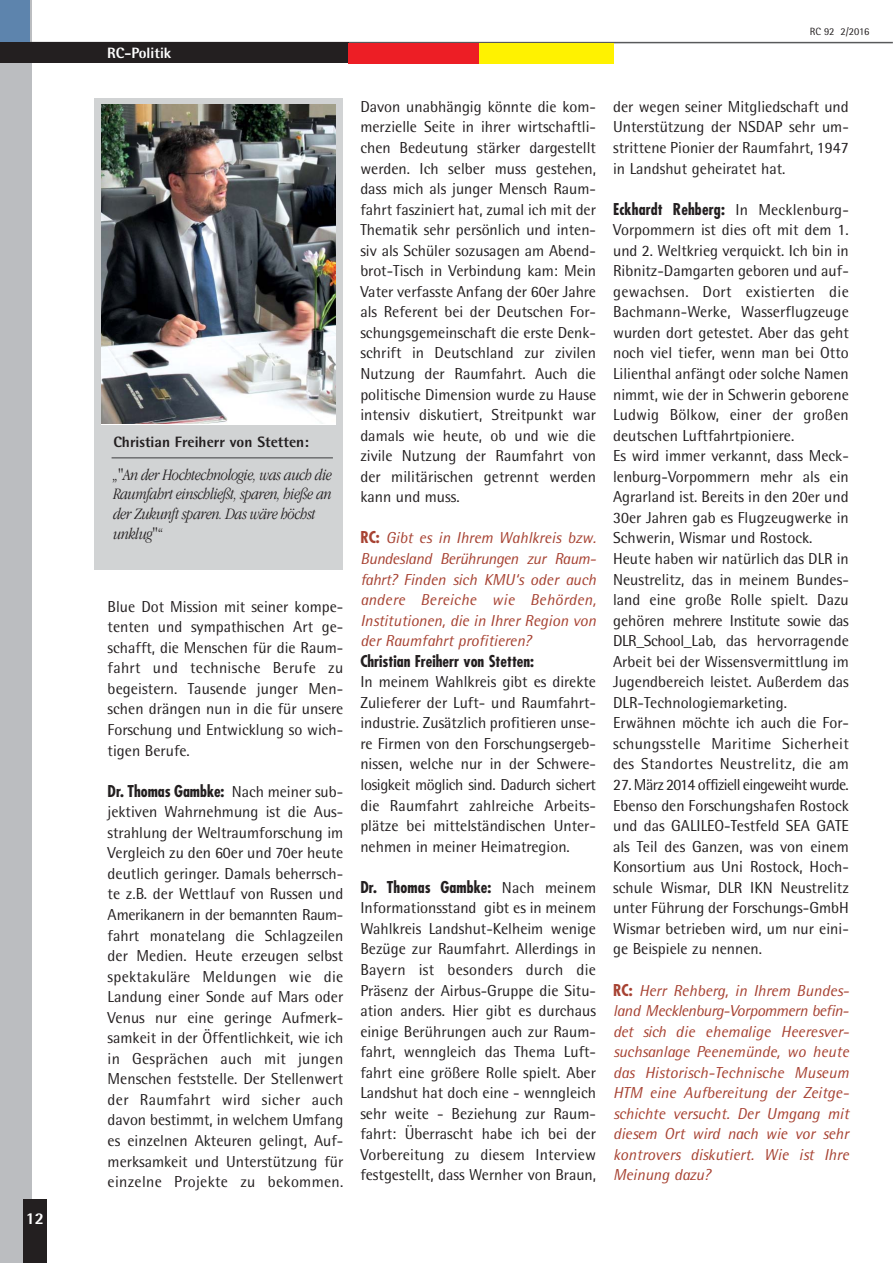
<style>
.page{position:relative;width:893px;height:1263px;background:#fff}
.page>*{position:absolute;margin:0;border:0;box-sizing:border-box;transform-origin:0 0}
.t1{font:italic 300 16.5px/19.8px "Apple Garamond";letter-spacing:-.02em;color:#231f20}
.t2{font:800 16.5px "AT Rotis Semi Sans";color:#fff}
.t3{font:15.9px/20.5px "AT Rotis Semi Sans";color:#231f20;text-align:justify}
.t4{font:italic 15.9px/20.5px "AT Rotis Semi Sans";color:#a74232;text-align:justify}
.t5{font:700 condensed 15.9px "Futura";color:#231f20}
.t6{font:800 15px "AT Rotis Semi Sans";color:#231f20}
.t7{font:800 15px "AT Rotis Semi Sans";color:#fff}
.t8{font:10.5px "AT Rotis Semi Sans";color:#231f20}
.s1{font-family:"AT Rotis Semi Sans";font-weight:400;font-stretch:normal}
.s2{font-family:"Futura";font-weight:700;font-style:normal;font-stretch:condensed}
</style>
<div class="page">
<div style="left:0;top:0;width:32px;height:1263px;background:#bbbdc0"></div>
<hr style="left:1px;top:42px;width:891px;height:1px;background:#58595b">
<div style="left:23px;top:1199px;width:24px;height:64px;background:#231f20"></div>
<div style="left:0;top:0;width:30px;height:53px;background:#5d84ad"></div>
<div style="left:0;top:42px;width:349px;height:21px;background:#231f20"></div>
<div style="left:348px;top:43px;width:135px;height:21px;background:#ed1e25"></div>
<div style="left:479px;top:43px;width:134px;height:21px;background:#fff200"></div>
<div style="left:94px;top:98px;width:249px;height:471px;background:#d1d3d4"></div>
<hr style="left:112px;top:457px;width:221px;height:2px;background:#6d6e70">
<img style="left:101px;top:104px;width:235px;height:320px">
<p class="t2" style="left:26px;top:1213px;width:20px">12</p>
<p class="t7" style="left:107px;top:48px;width:66px">RC-Politik</p>
<p class="t6" style="left:113px;top:437px;width:197px">Christian Freiherr von Stetten:</p>
<p class="t1" style="left:113px;top:466px;width:220px">„"An der Hochtechnologie, was auch die<br>Raumfahrt einschließt, sparen, hieße an der Zukunft sparen. Das wäre höchst unklug"“</p>
<p class="t3" style="left:108px;top:598px;width:237px">Blue Dot Mission mit seiner kompe&shy;tenten und sympathischen Art ge - schafft, die Menschen für die Raum - fahrt und technische Berufe zu begeistern. Tau sende junger Men - schen drängen nun in die für unsere Forschung und Entwick lung so wich&shy;tigen Berufe.</p>
<p class="t5" style="left:108px;top:784px;width:237px">Dr. Thomas Gambke: <span class="s1">Nach meiner sub-</span></p>
<p class="t3" style="left:108px;top:803px;width:237px">jektiven Wahrnehmung ist die Aus - strahlung der Weltraumforschung im Vergleich zu den 60er und 70er heute deutlich geringer. Damals beherrsch&shy;te z.B. der Wettlauf von Russen und Ame rikanern in der bemannten Raum&shy;fahrt monatelang die Schlag zeilen der Me dien. Heute erzeugen selbst spektakuläre Meldungen wie die Landung einer Sonde auf Mars oder Venus nur eine geringe Auf merk - samkeit in der Öffentlichkeit, wie ich in Gesprächen auch mit jungen Menschen feststelle. Der Stel lenwert der Raumfahrt wird sicher auch davon bestimmt, in welchem Umfang es einzelnen Akteuren gelingt, Auf - merksamkeit und Unter stüt zung für einzelne Projekte zu bekommen.</p>
<p class="t8" style="left:810px;top:28px;width:61px">RC 92 2/2016</p>
<p class="t3" style="left:360px;top:98px;width:237px">Davon unabhängig könnte die kom&shy;merzielle Seite in ihrer wirtschaftli&shy;chen Bedeu tung stärker dargestellt werden. Ich selber muss gestehen, dass mich als junger Mensch Raum - fahrt fasziniert hat, zumal ich mit der Thematik sehr persönlich und inten&shy;siv als Schüler sozusagen am Abend - brot-Tisch in Verbindung kam: Mein Vater verfasste Anfang der 60er Jahre als Referent bei der Deut schen For - schungs gemeinschaft die erste Denk - schrift in Deutschland zur zivilen Nutzung der Raumfahrt. Auch die politische Dimension wurde zu Hause intensiv diskutiert, Streitpunkt war damals wie heute, ob und wie die zivile Nutzung der Raumfahrt von der militärischen getrennt werden kann und muss.</p>
<p class="t4" style="left:360px;top:529px;width:237px"><span class="s2">RC:</span> Gibt es in Ihrem Wahlkreis bzw.<br>Bundesland Berührungen zur Raum - fahrt? Finden sich KMU‘s oder auch andere Bereiche wie Behörden, Institutionen, die in Ihrer Region von der Raum fahrt profitieren?</p>
<p class="t5" style="left:360px;top:654px;width:175px">Christian Freiherr von Stetten:</p>
<p class="t3" style="left:360px;top:673px;width:237px">In meinem Wahlkreis gibt es direkte Zulieferer der Luft- und Raumfahrt - industrie. Zusätzlich profitieren unse&shy;re Firmen von den Forschungs er geb - nissen, welche nur in der Schwere - losigkeit mög lich sind. Dadurch sichert die Raumfahrt zahlreiche Arbeits - plätze bei mittelständischen Unter - nehmen in meiner Heimatregion.</p>
<p class="t5" style="left:360px;top:880px;width:237px">Dr. Thomas Gambke: <span class="s1">Nach meinem</span></p>
<p class="t3" style="left:360px;top:899px;width:237px">Informationsstand gibt es in meinem Wahlkreis Landshut-Kelheim wenige Bezüge zur Raumfahrt. Allerdings in Bayern ist besonders durch die Präsenz der Airbus-Gruppe die Situ - ation anders. Hier gibt es durchaus einige Berüh rungen auch zur Raum - fahrt, wenngleich das Thema Luft - fahrt eine größere Rolle spielt. Aber Landshut hat doch eine - wenngleich sehr weite - Bezie hung zur Raum - fahrt: Überrascht habe ich bei der Vorbereitung zu diesem Interview festgestellt, dass Wernher von Braun,</p>
<p class="t3" style="left:613px;top:98px;width:237px">der wegen seiner Mitglied schaft und Unterstützung der NSDAP sehr um - strittene Pionier der Raum fahrt, 1947 in Landshut geheiratet hat.</p>
<p class="t5" style="left:613px;top:202px;width:237px">Eckhardt Rehberg: <span class="s1">In Mecklenburg-</span></p>
<p class="t3" style="left:613px;top:221px;width:237px;text-align:left">Vorpommern ist dies oft mit dem 1. und 2. Weltkrieg verquickt. Ich bin in Ribnitz-Damgarten geboren und auf&shy;gewachsen. Dort existierten die Bach mann-Werke, Wasserflugzeuge wurden dort getestet. Aber das geht noch viel tiefer, wenn man bei Otto Lilienthal anfängt oder solche Namen nimmt, wie der in Schwerin geborene Ludwig Bölkow, einer der großen deutschen Luftfahrtpioniere.<br>Es wird immer verkannt, dass Meck - lenburg-Vorpommern mehr als ein Agrarland ist. Bereits in den 20er und 30er Jahren gab es Flugzeugwerke in Schwerin, Wismar und Rostock.<br>Heute haben wir natürlich das DLR in Neustrelitz, das in meinem Bundes - land eine große Rolle spielt. Dazu gehören meh rere Institute sowie das DLR_School_Lab, das hervorragende Arbeit bei der Wissensvermittlung im Jugendbereich leistet. Außerdem das DLR-Techno logiemarketing.<br>Erwähnen möchte ich auch die For - schungsstelle Maritime Sicherheit des Standortes Neustrelitz, die am</p>
<p class="t3" style="left:613px;top:776px;width:237px">27. März 2014 offiziell eingeweiht wurde.<br>Ebenso den Forschungshafen Rostock und das GALILEO-Testfeld SEA GATE als Teil des Ganzen, was von einem Kon sortium aus Uni Rostock, Hoch - schule Wismar, DLR IKN Neustrelitz unter Führung der Forschungs-GmbH Wismar betrieben wird, um nur eini&shy;ge Beispiele zu nennen.</p>
<p class="t4" style="left:613px;top:981px;width:237px"><span class="s2">RC:</span> Herr Rehberg, in Ihrem Bundes - land Mecklenburg-Vorpommern befin&shy;det sich die ehemalige Heeresver - suchs anlage Peenemünde, wo heute das Historisch-Technische Museum HTM eine Auf berei tung der Zeitge - schichte versucht. Der Umgang mit diesem Ort wird nach wie vor sehr kontrovers diskutiert. Wie ist Ihre Meinung dazu?</p>
</div>
